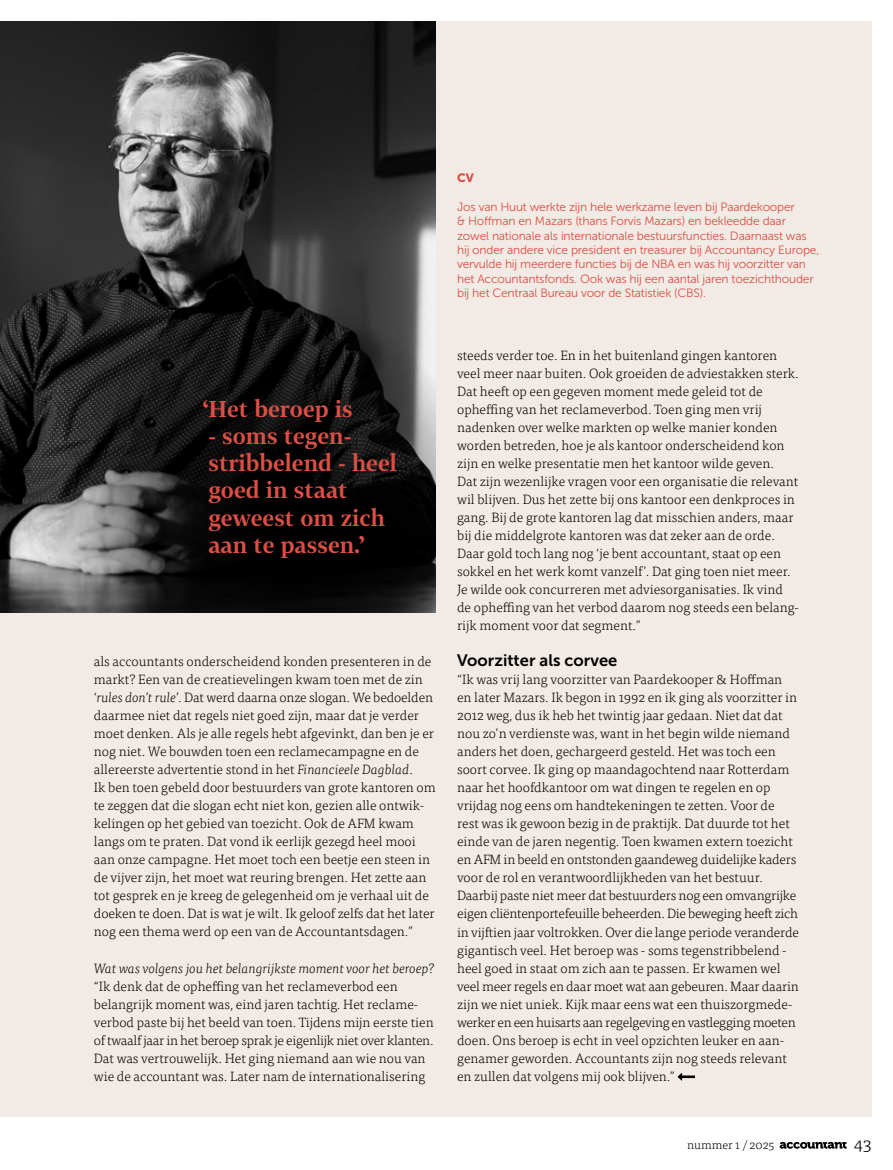
<style>
.page{position:relative;width:893px;height:1170px;background:#fff}
.page>*{position:absolute;margin:0;border:0;box-sizing:border-box;transform-origin:0 0}
.t1{font:700 22.5px/27px "Tabac G2";color:#da4f46}
.t2{font:300 18px "Tisa Pro";color:#000}
.t3{font:16.5px "Museo Sans 700";color:#000}
.t4{font:300 13.5px/18px "Tisa Pro";color:#000}
.t5{font:italic 300 13.5px "Tisa Pro";letter-spacing:-.005em;color:#000}
.t6{font:12px/14.4px "Museo Sans 300";letter-spacing:-.015em;color:#da4f46}
.t7{font:300 12px "Tisa Pro";color:#000}
.t8{font:12px "Museo Sans 900";color:#da4f46}
.s1{font-style:italic}
</style>
<div class="page">
<div style="left:0;top:21px;width:872px;height:1095px;background:#f2eae4"></div>
<svg style="left:780px;top:1141px;width:67px;height:7px"></svg>
<svg style="left:678px;top:1073px;width:17px;height:7px"></svg>
<img style="left:0;top:21px;width:436px;height:591px">
<svg style="left:40px;top:295px;width:396px;height:317px"></svg>
<h1 class="t1" style="left:203px;top:395px;width:151px">‘Het beroep is</h1>
<h1 class="t1" style="left:208px;top:422px;width:190px">- soms tegen&shy;stribbelend - heel goed in staat geweest om zich aan te passen.’</h1>
<p class="t4" style="left:94px;top:652px;width:343px">als accountants onderscheidend konden presenteren in de markt? Een van de creatievelingen kwam toen met de zin ‘<span class="s1">rules don’t rule</span>’. Dat werd daarna onze slogan. We bedoelden daarmee niet dat regels niet goed zijn, maar dat je verder moet denken. Als je alle regels hebt afgevinkt, dan ben je er nog niet. We bouwden toen een reclamecampagne en de allereerste advertentie stond in het <span class="s1">Financieele Dagblad</span>.<br>Ik ben toen gebeld door bestuurders van grote kantoren om te zeggen dat die slogan echt niet kon, gezien alle ontwik&shy;kelingen op het gebied van toezicht. Ook de AFM kwam langs om te praten. Dat vond ik eerlijk gezegd heel mooi aan onze campagne. Het moet toch een beetje een steen in de vijver zijn, het moet wat reuring brengen. Het zette aan tot gesprek en je kreeg de gelegenheid om je verhaal uit de doeken te doen. Dat is wat je wilt. Ik geloof zelfs dat het later nog een thema werd op een van de Accountantsdagen.”</p>
<p class="t5" style="left:94px;top:958px;width:342px">Wat was volgens jou het belangrijkste moment voor het beroep?</p>
<p class="t4" style="left:94px;top:976px;width:341px">“Ik denk dat de opheffing van het reclameverbod een belangrijk moment was, eind jaren tachtig. Het reclame&shy;verbod paste bij het beeld van toen. Tijdens mijn eerste tien of twaalf jaar in het beroep sprak je eigenlijk niet over klanten.<br>Dat was vertrouwelijk. Het ging niemand aan wie nou van wie de accountant was. Later nam de internationalisering</p>
<p class="t8" style="left:457px;top:171px;width:18px">CV</p>
<p class="t6" style="left:457px;top:199px;width:364px">Jos van Huut werkte zijn hele werkzame leven bij Paardekooper<br>&amp; Hoffman en Mazars (thans Forvis Mazars) en bekleedde daar zowel nationale als internationale bestuursfuncties. Daarnaast was hij onder andere vice president en treasurer bij Accountancy Europe, vervulde hij meerdere functies bij de NBA en was hij voorzitter van het Accountantsfonds. Ook was hij een aantal jaren toezichthouder bij het Centraal Bureau voor de Statistiek (CBS).</p>
<p class="t4" style="left:457px;top:346px;width:343px">steeds verder toe. En in het buitenland gingen kantoren veel meer naar buiten. Ook groeiden de adviestakken sterk.<br>Dat heeft op een gegeven moment mede geleid tot de opheffing van het reclameverbod. Toen ging men vrij nadenken over welke markten op welke manier konden worden betreden, hoe je als kantoor onderscheidend kon zijn en welke presentatie men het kantoor wilde geven.<br>Dat zijn wezenlijke vragen voor een organisatie die relevant wil blijven. Dus het zette bij ons kantoor een denkproces in gang. Bij de grote kantoren lag dat misschien anders, maar bij die middelgrote kantoren was dat zeker aan de orde.<br>Daar gold toch lang nog ‘je bent accountant, staat op een sokkel en het werk komt vanzelf’. Dat ging toen niet meer.<br>Je wilde ook concurreren met adviesorganisaties. Ik vind de opheffing van het verbod daarom nog steeds een belang&shy;rijk moment voor dat segment.”</p>
<p class="t3" style="left:457px;top:651px;width:162px">Voorzitter als corvee</p>
<p class="t4" style="left:457px;top:670px;width:343px">“Ik was vrij lang voorzitter van Paardekooper &amp; Hoffman en later Mazars. Ik begon in 1992 en ik ging als voorzitter in 2012 weg, dus ik heb het twintig jaar gedaan. Niet dat dat nou zo’n verdienste was, want in het begin wilde niemand anders het doen, gechargeerd gesteld. Het was toch een soort corvee. Ik ging op maandagochtend naar Rotterdam naar het hoofdkantoor om wat dingen te regelen en op vrijdag nog eens om handtekeningen te zetten. Voor de rest was ik gewoon bezig in de praktijk. Dat duurde tot het einde van de jaren negentig. Toen kwamen extern toezicht en AFM in beeld en ontstonden gaandeweg duidelijke kaders voor de rol en verantwoordlijkheden van het bestuur.<br>Daarbij paste niet meer dat bestuurders nog een omvangrijke eigen cliëntenportefeuille beheerden. Die beweging heeft zich in vijftien jaar voltrokken. Over die lange periode veranderde gigantisch veel. Het beroep was - soms tegenstribbelend - heel goed in staat om zich aan te passen. Er kwamen wel veel meer regels en daar moet wat aan gebeuren. Maar daarin zijn we niet uniek. Kijk maar eens wat een thuiszorgmede&shy;werker en een huisarts aan regelgeving en vastlegging moeten doen. Ons beroep is echt in veel opzichten leuker en aan&shy;genamer geworden. Accountants zijn nog steeds relevant en zullen dat volgens mij ook blijven.”</p>
<p class="t7" style="left:687px;top:1135px;width:89px">nummer 1 / 2025</p>
<h2 class="t2" style="left:854px;top:1130px;width:19px">43</h2>
</div>
